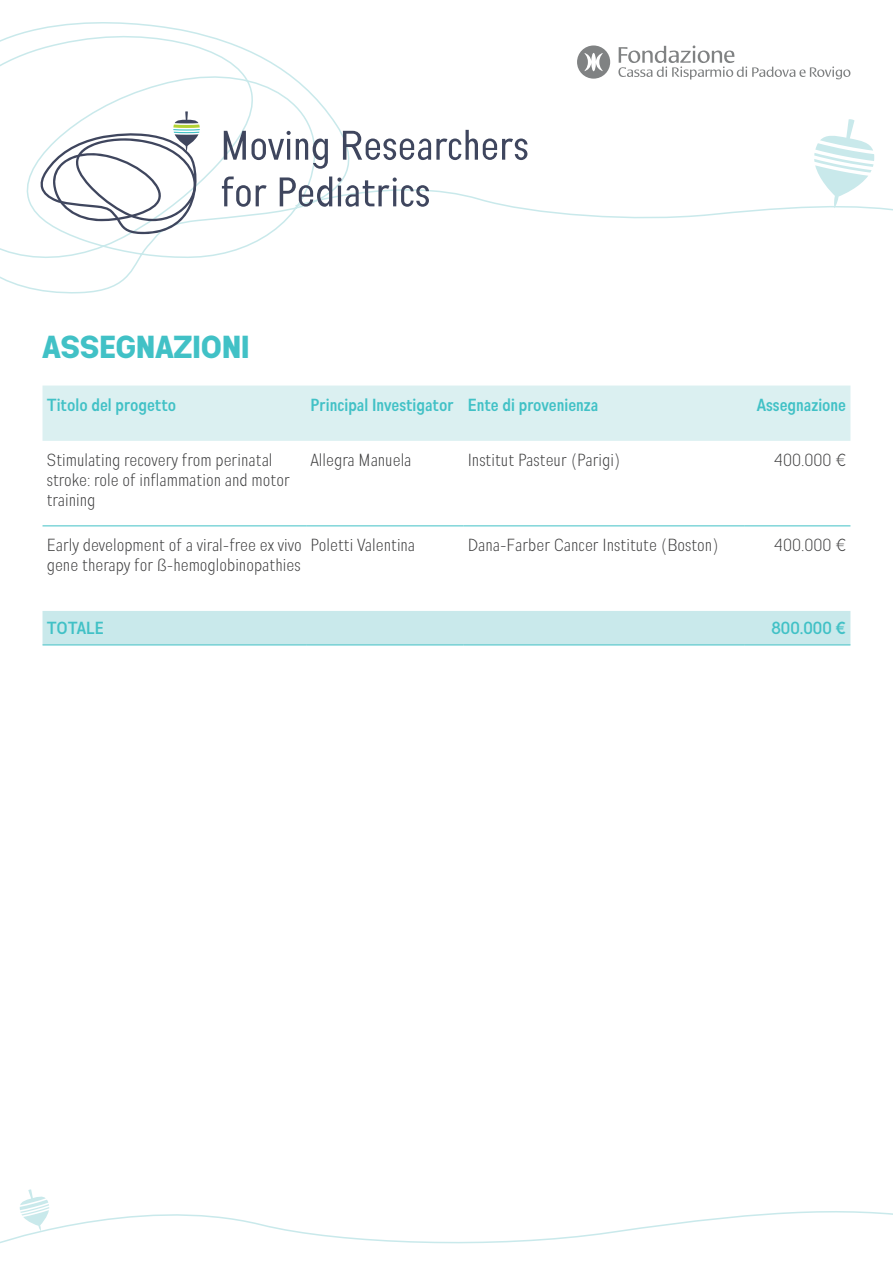
<style>
.page{position:relative;width:893px;height:1263px;background:#fff}
.page>*{position:absolute;margin:0;border:0;box-sizing:border-box;transform-origin:0 0}
.t1{font:900 30px "Engula";color:#41c1c6}
.t2{font:300 16.5px/19.8px "Engula";color:#3e3e3f}
.t3{font:700 16.5px "Engula";color:#41c1c6}
</style>
<div class="page">
<svg style="left:0;top:22px;width:333px;height:272px"></svg>
<svg style="left:28px;top:1189px;width:4px;height:4px"></svg>
<svg style="left:577px;top:45px;width:33px;height:34px"></svg>
<svg style="left:618px;top:45px;width:232px;height:34px"></svg>
<svg style="left:222px;top:119px;width:671px;height:103px"></svg>
<svg style="left:40px;top:111px;width:160px;height:123px"></svg>
<svg style="left:0;top:1193px;width:893px;height:51px"></svg>
<div style="left:43px;top:386px;width:807px;height:55px;background:#dbf0f1"></div>
<div style="left:43px;top:611px;width:807px;height:33px;background:#c9e9eb"></div>
<hr style="left:43px;top:526px;width:263px;height:1px;background:#41c1c6">
<hr style="left:306px;top:526px;width:157px;height:1px;background:#41c1c6">
<hr style="left:463px;top:526px;width:281px;height:1px;background:#41c1c6">
<hr style="left:744px;top:526px;width:106px;height:1px;background:#41c1c6">
<hr style="left:43px;top:644px;width:263px;height:1px;background:#41c1c6">
<hr style="left:306px;top:644px;width:157px;height:1px;background:#41c1c6">
<hr style="left:463px;top:644px;width:281px;height:1px;background:#41c1c6">
<hr style="left:744px;top:644px;width:106px;height:1px;background:#41c1c6">
<h1 class="t1" style="left:43px;top:326px;width:209px">ASSEGNAZIONI</h1>
<p class="t3" style="left:47px;top:394px;width:131px">Titolo del progetto</p>
<p class="t3" style="left:310px;top:394px;width:289px">Principal Investigator Ente di provenienza</p>
<p class="t3" style="left:757px;top:394px;width:91px">Assegnazione</p>
<p class="t2" style="left:47px;top:450px;width:245px">Stimulating recovery from perinatal stroke: role of inflammation and motor training</p>
<p class="t2" style="left:310px;top:450px;width:103px">Allegra Manuela</p>
<p class="t2" style="left:468px;top:450px;width:154px">Institut Pasteur (Parigi)</p>
<p class="t2" style="left:774px;top:450px;width:74px">400.000 €</p>
<p class="t2" style="left:47px;top:535px;width:257px">Early development of a viral-free ex vivo gene therapy for βß-hemoglobinopathies</p>
<p class="t2" style="left:310px;top:535px;width:106px">Poletti Valentina</p>
<p class="t2" style="left:468px;top:535px;width:252px">Dana-Farber Cancer Institute (Boston)</p>
<p class="t2" style="left:774px;top:535px;width:74px">400.000 €</p>
<p class="t3" style="left:47px;top:617px;width:58px">TOTALE</p>
<p class="t3" style="left:771px;top:617px;width:76px">800.000 €</p>
</div>
